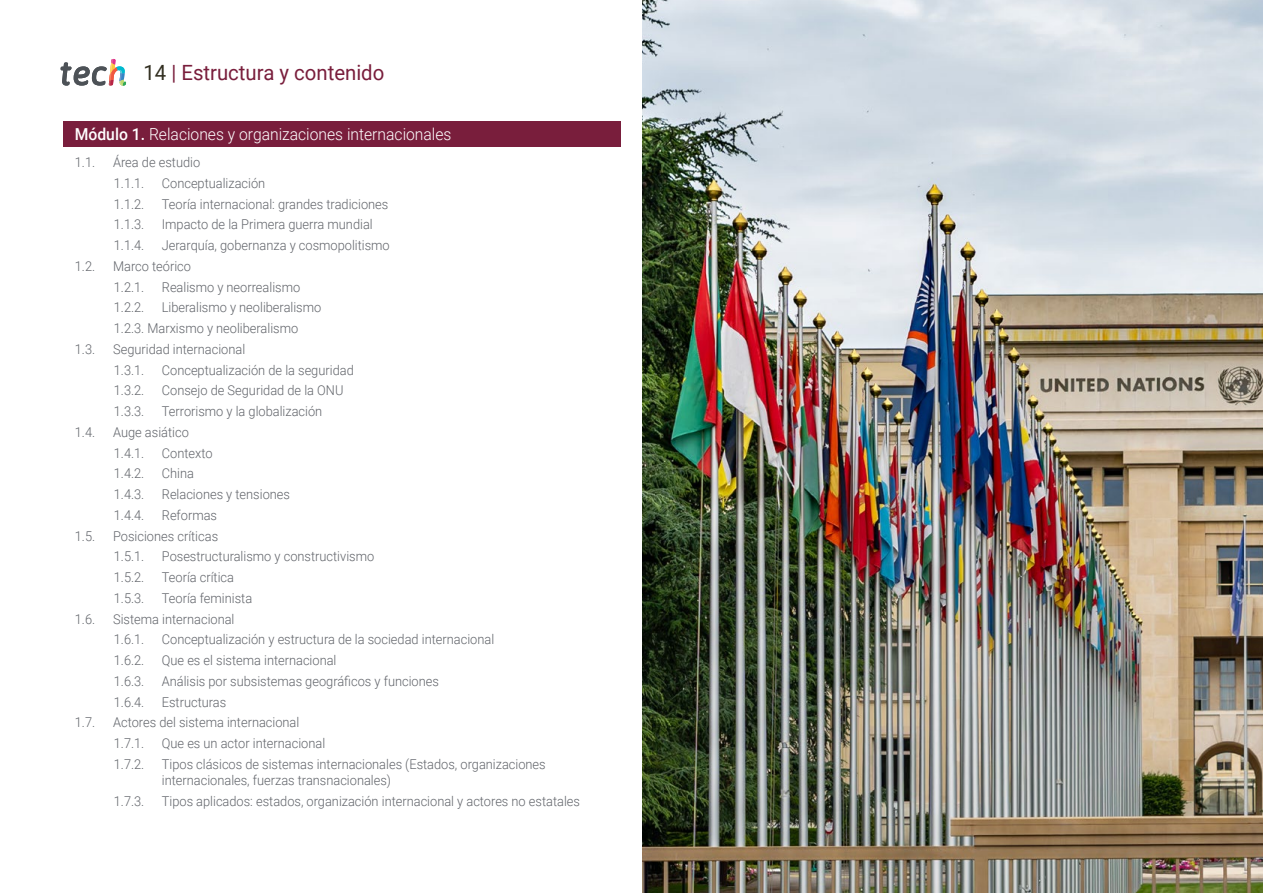
<style>
.page{position:relative;width:1263px;height:893px;background:#fff}
.page>*{position:absolute;margin:0;border:0;box-sizing:border-box;transform-origin:0 0}
.t1{font:21px "Roboto";color:#791e3c}
.t2{font:300 16.5px "Roboto";color:#fff;scale:.95 1}
.t3{font:300 13.5px/20.7px "Roboto";color:#61646a;scale:.95 1}
.s1{color:#312e20}
.s2{font-weight:500}
</style>
<div class="page">
<img style="left:642px;top:0;width:621px;height:893px">
<div style="left:64px;top:121px;width:557px;height:25px;background:#791e3c"></div>
<svg style="left:61px;top:59px;width:65px;height:27px"></svg>
<h1 class="t1" style="left:144px;top:57px;width:242px"><span class="s1">14</span> | Estructura y contenido</h1>
<p class="t2" style="left:75px;top:123px;width:398px"><span class="s2">Módulo 1.</span> Relaciones y organizaciones internacionales</p>
<p class="t3" style="left:75px;top:151px;width:23px">1.1.</p>
<p class="t3" style="left:113px;top:151px;width:93px">Área de estudio<br>1.1.1.</p>
<p class="t3" style="left:162px;top:172px;width:110px">Conceptualización</p>
<p class="t3" style="left:114px;top:193px;width:34px">1.1.2.</p>
<p class="t3" style="left:162px;top:193px;width:240px">Teoría internacional: grandes tradiciones</p>
<p class="t3" style="left:114px;top:214px;width:34px">1.1.3.</p>
<p class="t3" style="left:162px;top:214px;width:223px">Impacto de la Primera guerra mundial</p>
<p class="t3" style="left:114px;top:234px;width:34px">1.1.4.</p>
<p class="t3" style="left:162px;top:234px;width:241px">Jerarquía, gobernanza y cosmopolitismo</p>
<p class="t3" style="left:75px;top:255px;width:23px">1.2.</p>
<p class="t3" style="left:113px;top:255px;width:84px">Marco teórico<br>1.2.1.</p>
<p class="t3" style="left:162px;top:276px;width:147px">Realismo y neorrealismo</p>
<p class="t3" style="left:114px;top:297px;width:220px;text-indent:48px">Liberalismo y neoliberalismo<br>1.2.3. Marxismo y neoliberalismo</p>
<p class="t3" style="left:114px;top:297px;width:34px">1.2.2.</p>
<p class="t3" style="left:75px;top:338px;width:23px">1.3.</p>
<p class="t3" style="left:113px;top:338px;width:141px">Seguridad internacional<br>1.3.1.</p>
<p class="t3" style="left:162px;top:359px;width:204px">Conceptualización de la seguridad</p>
<p class="t3" style="left:114px;top:380px;width:34px">1.3.2.</p>
<p class="t3" style="left:162px;top:380px;width:193px">Consejo de Seguridad de la ONU</p>
<p class="t3" style="left:114px;top:400px;width:34px">1.3.3.</p>
<p class="t3" style="left:162px;top:400px;width:170px">Terrorismo y la globalización</p>
<p class="t3" style="left:75px;top:421px;width:23px">1.4.</p>
<p class="t3" style="left:113px;top:421px;width:81px">Auge asiático<br>1.4.1.</p>
<p class="t3" style="left:162px;top:442px;width:55px">Contexto</p>
<p class="t3" style="left:114px;top:463px;width:34px">1.4.2.</p>
<p class="t3" style="left:162px;top:463px;width:35px">China</p>
<p class="t3" style="left:114px;top:483px;width:34px">1.4.3.</p>
<p class="t3" style="left:162px;top:483px;width:136px">Relaciones y tensiones</p>
<p class="t3" style="left:114px;top:504px;width:34px">1.4.4.</p>
<p class="t3" style="left:162px;top:504px;width:60px">Reformas</p>
<p class="t3" style="left:75px;top:525px;width:23px">1.5.</p>
<p class="t3" style="left:113px;top:525px;width:112px">Posiciones críticas<br>1.5.1.</p>
<p class="t3" style="left:162px;top:546px;width:225px">Posestructuralismo y constructivismo</p>
<p class="t3" style="left:114px;top:566px;width:34px">1.5.2.</p>
<p class="t3" style="left:162px;top:566px;width:78px">Teoría crítica</p>
<p class="t3" style="left:114px;top:587px;width:34px">1.5.3.</p>
<p class="t3" style="left:162px;top:587px;width:97px">Teoría feminista</p>
<p class="t3" style="left:75px;top:608px;width:23px">1.6.</p>
<p class="t3" style="left:113px;top:608px;width:129px">Sistema internacional<br>1.6.1.</p>
<p class="t3" style="left:162px;top:629px;width:351px">Conceptualización y estructura de la sociedad internacional</p>
<p class="t3" style="left:114px;top:649px;width:34px">1.6.2.</p>
<p class="t3" style="left:162px;top:649px;width:185px">Que es el sistema internacional</p>
<p class="t3" style="left:114px;top:670px;width:34px">1.6.3.</p>
<p class="t3" style="left:162px;top:670px;width:293px">Análisis por subsistemas geográficos y funciones</p>
<p class="t3" style="left:114px;top:691px;width:34px">1.6.4.</p>
<p class="t3" style="left:162px;top:691px;width:69px">Estructuras</p>
<p class="t3" style="left:75px;top:712px;width:23px">1.7.</p>
<p class="t3" style="left:113px;top:712px;width:198px">Actores del sistema internacional<br>1.7.1.</p>
<p class="t3" style="left:162px;top:732px;width:173px">Que es un actor internacional</p>
<p class="t3" style="left:114px;top:753px;width:34px">1.7.2.</p>
<p class="t3" style="left:162px;top:755px;width:406px;line-height:16.5px">Tipos clásicos de sistemas internacionales (Estados, organizaciones internacionales, fuerzas transnacionales)</p>
<p class="t3" style="left:114px;top:790px;width:34px">1.7.3.</p>
<p class="t3" style="left:162px;top:790px;width:442px">Tipos aplicados: estados, organización internacional y actores no estatales</p>
</div>
